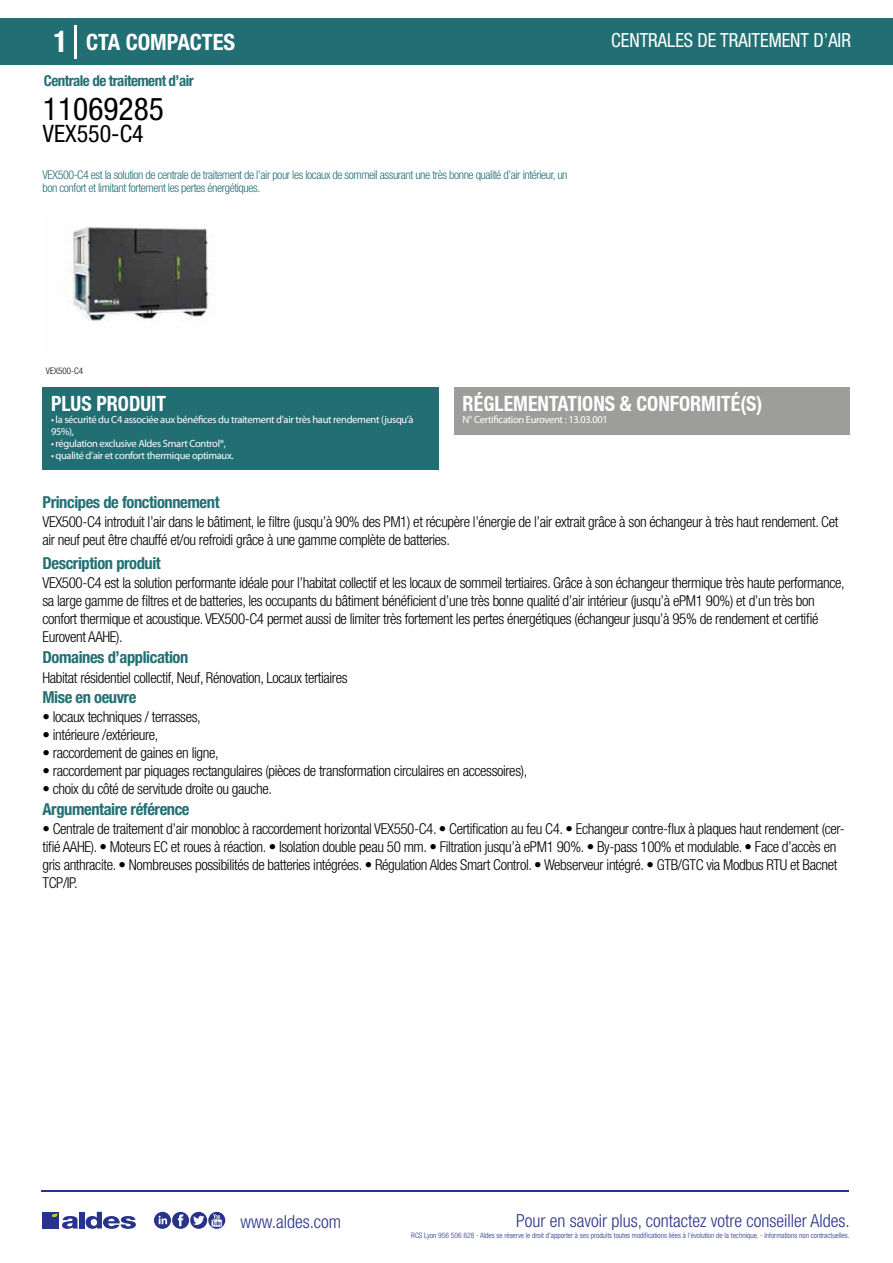
<style>
.page{position:relative;width:893px;height:1263px;background:#fff}
.page>*{position:absolute;margin:0;border:0;box-sizing:border-box;transform-origin:0 0}
.t1{font:condensed 31.5px "Helvetica Neue LT Std";color:#000}
.t2{font:condensed 24px "Helvetica Neue LT Std";color:#000}
.t3{font:700 condensed 22.5px "Helvetica Neue LT Std";color:#fff}
.t4{font:700 condensed 21px "Helvetica Neue";color:#fff;scale:.95 1}
.t5{font:condensed 19.5px "Helvetica Neue LT Std";color:#fff;scale:.95 1}
.t6{font:300 condensed 18px "Helvetica Neue";color:#28348b}
.t7{font:700 condensed 16.5px "Helvetica Neue LT Std";letter-spacing:-.025em;color:#226f73}
.t8{font:300 condensed 15px/18px "Helvetica Neue LT Std";letter-spacing:-.025em;color:#000}
.t9{font:700 condensed 15px "Helvetica Neue LT Std";letter-spacing:-.035em;color:#226f73}
.t10{font:300 condensed 12px/13.5px "Helvetica Neue LT Std";letter-spacing:-.035em;color:#226f73}
.t11{font:10.5px/12px "Myriad Pro";letter-spacing:-.03em;color:#fff}
.t12{font:300 condensed 9px "Helvetica Neue";color:#000}
.t13{font:300 condensed 7.5px "Helvetica Neue";color:#28348b}
.s1{font-size:30px}
</style>
<div class="page">
<div style="left:0;top:18px;width:893px;height:46px;background:#226f73"></div>
<div style="left:454px;top:387px;width:396px;height:48px;background:#9d9d9c"></div>
<div style="left:43px;top:387px;width:396px;height:83px;background:#226f73"></div>
<hr style="left:74px;top:25px;width:2px;height:33px;background:#fff">
<svg style="left:68px;top:227px;width:146px;height:95px"></svg>
<hr style="left:41px;top:1190px;width:808px;height:1px;background:#28348b">
<svg style="left:154px;top:1212px;width:71px;height:17px"></svg>
<div style="left:42px;top:1212px;width:17px;height:16px;background:#28348b"></div>
<div style="left:79px;top:1212px;width:5px;height:16px;background:#28348b"></div>
<svg style="left:86px;top:1212px;width:50px;height:17px"></svg>
<svg style="left:52px;top:1213px;width:26px;height:16px"></svg>
<h3 class="t3" style="left:54px;top:28px;width:183px"><span class="s1">1</span> CTA COMPACTES</h3>
<h3 class="t5" style="left:611px;top:29px;width:254px">CENTRALES DE TRAITEMENT D’AIR</h3>
<p class="t9" style="left:44px;top:71px;width:151px">Centrale de traitement d’air</p>
<h1 class="t1" style="left:43px;top:91px;width:122px">11069285</h1>
<h2 class="t2" style="left:43px;top:120px;width:102px">VEX550-C4</h2>
<p class="t10" style="left:43px;top:167px;width:527px">VEX500-C4 est la solution de centrale de traitement de l’air pour les locaux de sommeil assurant une très bonne qualité d’air intérieur, un bon confort et limitant fortement les pertes énergétiques.</p>
<p class="t12" style="left:46px;top:365px;width:39px">VEX500-C4</p>
<h3 class="t4" style="left:51px;top:391px;width:122px">PLUS PRODUIT</h3>
<p class="t11" style="left:51px;top:413px;width:364px">• la sécurité du C4 associée aux bénéfices du traitement d’air très haut rendement (jusqu’à<br>95%),</p>
<p class="t11" style="left:51px;top:437px;width:177px">• régulation exclusive Aldes Smart Control®,</p>
<p class="t11" style="left:51px;top:449px;width:184px">• qualité d’air et confort thermique optimaux.</p>
<p class="t7" style="left:43px;top:492px;width:179px">Principes de fonctionnement</p>
<h3 class="t4" style="left:463px;top:391px;width:317px">RÉGLEMENTATIONS &amp; CONFORMITÉ(S)</h3>
<p class="t11" style="left:463px;top:413px;width:147px">N° Certification Eurovent : 13.03.001</p>
<p class="t8" style="left:43px;top:513px;width:797px">VEX500-C4 introduit l’air dans le bâtiment, le filtre (jusqu’à 90% des PM1) et récupère l’énergie de l’air extrait grâce à son échangeur à très haut rendement. Cet air neuf peut être chauffé et/ou refroidi grâce à une gamme complète de batteries.</p>
<p class="t8" style="left:43px;top:573px;width:804px">VEX500-C4 est la solution performante idéale pour l’habitat collectif et les locaux de sommeil tertiaires. Grâce à son échangeur thermique très haute performance, sa large gamme de filtres et de batteries, les occupants du bâtiment bénéficient d’une très bonne qualité d’air intérieur (jusqu’à ePM1 90%) et d’un très bon confort thermique et acoustique. VEX500-C4 permet aussi de limiter très fortement les pertes énergétiques (échangeur jusqu’à 95% de rendement et certifié Eurovent AAHE).</p>
<p class="t8" style="left:43px;top:668px;width:307px">Habitat résidentiel collectif, Neuf, Rénovation, Locaux tertiaires</p>
<p class="t8" style="left:43px;top:708px;width:160px">• locaux techniques / terrasses,</p>
<p class="t8" style="left:43px;top:726px;width:117px">• intérieure /extérieure,</p>
<p class="t8" style="left:43px;top:744px;width:178px">• raccordement de gaines en ligne,</p>
<p class="t8" style="left:43px;top:762px;width:486px">• raccordement par piquages rectangulaires (pièces de transformation circulaires en accessoires),</p>
<p class="t8" style="left:43px;top:780px;width:231px">• choix du côté de servitude droite ou gauche.</p>
<p class="t7" style="left:43px;top:553px;width:120px">Description produit</p>
<p class="t7" style="left:43px;top:647px;width:147px">Domaines d’application</p>
<p class="t7" style="left:43px;top:687px;width:95px">Mise en oeuvre</p>
<p class="t7" style="left:43px;top:799px;width:149px">Argumentaire référence</p>
<p class="t8" style="left:43px;top:819px;width:804px">• Centrale de traitement d’air monobloc à raccordement horizontal VEX550-C4. • Certification au feu C4. • Echangeur contre-flux à plaques haut rendement (cer&shy;tifié AAHE). • Moteurs EC et roues à réaction. • Isolation double peau 50 mm. • Filtration jusqu’à ePM1 90%. • By-pass 100% et modulable. • Face d’accès en gris anthracite. • Nombreuses possibilités de batteries intégrées. • Régulation Aldes Smart Control. • Webserveur intégré. • GTB/GTC via Modbus RTU et Bacnet TCP/IP.</p>
<p class="t6" style="left:240px;top:1211px;width:102px">www.aldes.com</p>
<p class="t6" style="left:516px;top:1211px;width:335px">Pour en savoir plus, contactez votre conseiller Aldes.</p>
<p class="t13" style="left:411px;top:1230px;width:440px">RCS Lyon 956 506 828 - Aldes se réserve le droit d’apporter à ses produits toutes modifications liées à l’évolution de la technique. - Informations non contractuelles.</p>
</div>
